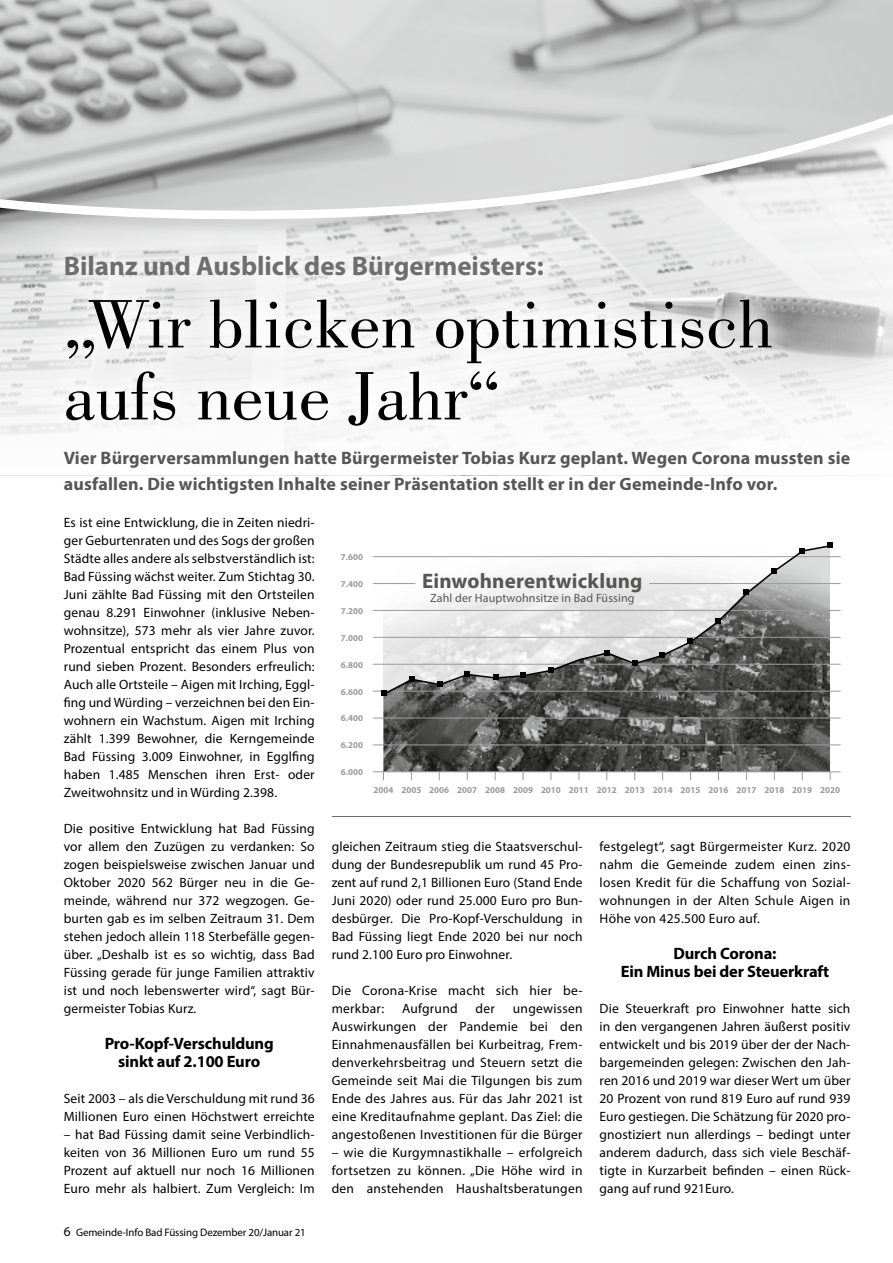
<style>
.page{position:relative;width:893px;height:1263px;background:#fff}
.page>*{position:absolute;margin:0;border:0;box-sizing:border-box;transform-origin:0 0}
.t1{font:72px/72px "Bodoni BT";color:#000}
.t2{font:700 27px "Myriad Pro";color:#6e6e6e}
.t3{font:700 21px "Myriad Pro";letter-spacing:.01em;color:#565655}
.t4{font:700 18px/25.5px "Myriad Pro";letter-spacing:.01em;color:#565655}
.t5{font:700 16.5px/18px "Myriad Pro";letter-spacing:-.01em;color:#000;text-align:center}
.t6{font:13.5px/18px "Myriad Pro";letter-spacing:.01em;color:#000;text-align:justify}
.t7{font:12px "Myriad Pro";letter-spacing:.01em;color:#565655}
.t8{font:10.8px "Myriad Pro";letter-spacing:-.01em;color:#000}
.t9{font:700 9px "Myriad Pro";color:#9c9c9d}
.s1{font-size:13.5px}
</style>
<div class="page">
<svg style="left:0;top:283px;width:893px;height:153px"></svg>
<svg style="left:0;top:0;width:893px;height:263px;background:#cbcccc"></svg>
<div style="left:34px;top:224px;width:767px;height:231px;background:#fff;opacity:.75"></div>
<img style="left:383px;top:696px;width:447px;height:75px">
<hr style="left:373px;top:771px;width:468px;height:1px;background:#9c9c9d">
<hr style="left:373px;top:744px;width:468px;height:1px;background:#9c9c9d">
<hr style="left:373px;top:718px;width:468px;height:1px;background:#9c9c9d">
<hr style="left:373px;top:691px;width:468px;height:1px;background:#9c9c9d">
<hr style="left:373px;top:664px;width:468px;height:1px;background:#9c9c9d">
<hr style="left:373px;top:637px;width:468px;height:1px;background:#9c9c9d">
<hr style="left:373px;top:610px;width:468px;height:1px;background:#9c9c9d">
<hr style="left:649px;top:583px;width:192px;height:1px;background:#9c9c9d">
<hr style="left:373px;top:583px;width:42px;height:1px;background:#9c9c9d">
<hr style="left:373px;top:556px;width:468px;height:1px;background:#9c9c9d">
<svg style="left:827px;top:542px;width:6px;height:6px"></svg>
<svg style="left:382px;top:544px;width:450px;height:152px"></svg>
<hr style="left:332px;top:816px;width:518px;height:1px;background:#6e6e6e">
<h2 class="t2" style="left:64px;top:249px;width:481px">Bilanz und Ausblick des Bürgermeisters:</h2>
<h1 class="t1" style="left:64px;top:286px;width:711px">„Wir blicken optimistisch aufs neue Jahr“</h1>
<h3 class="t4" style="left:64px;top:445px;width:788px">Vier Bürgerversammlungen hatte Bürgermeister Tobias Kurz geplant. Wegen Corona mussten sie ausfallen. Die wichtigsten Inhalte seiner Präsentation stellt er in der Gemeinde-Info vor.</h3>
<p class="t6" style="left:64px;top:513px;width:252px">Es ist eine Entwicklung, die in Zeiten niedri&shy;ger Geburtenraten und des Sogs der großen Städte alles andere als selbstverständlich ist:<br>Bad Füssing wächst weiter. Zum Stichtag 30.<br>Juni zählte Bad Füssing mit den Ortsteilen genau 8.291 Einwohner (inklusive Neben&shy;wohnsitze), 573 mehr als vier Jahre zuvor.<br>Prozentual entspricht das einem Plus von rund sieben Prozent. Besonders erfreulich:<br>Auch alle Ortsteile – Aigen mit Irching, Eggl&shy;fing und Wü rding – verzeichnen bei den Ein&shy;wohnern ein Wachstum. Aigen mit Irching zählt 1.399 Bewohner, die Kerngemeinde Bad Füssing 3.009 Einwohner, in Egglfing haben 1.485 Menschen ihren Erst- oder Zweitwohnsitz und in Würding 2.398.</p>
<p class="t6" style="left:64px;top:819px;width:252px">Die positive Entwicklung hat Bad Füssing vor allem den Zuzügen zu verdanken: So zogen beispielsweise zwischen Januar und Oktober 2020 562 Bürger neu in die Ge&shy;meinde, während nur 372 wegzogen. Ge&shy;burten gab es im selben Zeitraum 31. Dem stehen jedoch allein 118 Sterbefälle gegen&shy;über. „Deshalb ist es so wichtig, dass Bad Füssing gerade für junge Familien attraktiv ist und noch lebenswerter wird“, sagt Bür&shy;germeister Tobias Kurz.</p>
<p class="t5" style="left:105px;top:1034px;width:171px">Pro-Kopf-Verschuldung sinkt auf 2.100 Euro</p>
<p class="t6" style="left:64px;top:1089px;width:252px">Seit 2003 – als die Verschuldung mit rund 36<br>Millionen Euro einen Höchstwert erreichte</p>
<p class="t6" style="left:64px;top:1125px;width:252px">– hat Bad Füssing damit seine Verbindlich&shy;keiten von 36 Millionen Euro um rund 55<br>Prozent auf aktuell nur noch 16 Millionen Euro mehr als halbiert. Zum Vergleich: Im</p>
<p class="t8" style="left:64px;top:1226px;width:243px"><span class="s1">6</span> Gemeinde-Info Bad Füssing Dezember 20/Januar 21</p>
<p class="t9" style="left:341px;top:551px;width:24px">7.600</p>
<p class="t9" style="left:341px;top:578px;width:24px">7.400</p>
<p class="t9" style="left:341px;top:605px;width:24px">7.200</p>
<p class="t9" style="left:341px;top:632px;width:24px">7.000</p>
<p class="t9" style="left:341px;top:659px;width:24px">6.800</p>
<p class="t9" style="left:341px;top:686px;width:24px">6.600</p>
<p class="t9" style="left:341px;top:712px;width:24px">6.400</p>
<p class="t9" style="left:341px;top:739px;width:24px">6.200</p>
<p class="t9" style="left:341px;top:766px;width:24px">6.000</p>
<h3 class="t3" style="left:422px;top:567px;width:222px">Einwohnerentwicklung</h3>
<p class="t7" style="left:430px;top:590px;width:206px">Zahl der Hauptwohnsitze in Bad Füssing</p>
<p class="t9" style="left:373px;top:784px;width:21px">2004</p>
<p class="t9" style="left:429px;top:784px;width:412px">2006 2007 2008 2009 2010 2011 2012 2013 2014 2015 2016 2017 2018 2019 2020</p>
<p class="t9" style="left:401px;top:784px;width:21px">2005</p>
<p class="t6" style="left:332px;top:837px;width:252px">gleichen Zeitraum stieg die Staatsverschul&shy;dung der Bundesrepublik um rund 45 Pro&shy;zent auf rund 2,1 Billionen Euro (Stand Ende Juni 2020) oder rund 25.000 Euro pro Bun&shy;desbürger. Die Pro-Kopf-Verschuldung in Bad Füssing liegt Ende 2020 bei nur noch rund 2.100 Euro pro Einwohner.</p>
<p class="t6" style="left:332px;top:981px;width:252px">Die Corona-Krise macht sich hier be&shy;merkbar:</p>
<p class="t6" style="left:402px;top:999px;width:57px">Aufgrund</p>
<p class="t6" style="left:476px;top:999px;width:21px">der</p>
<p class="t6" style="left:332px;top:999px;width:252px;text-indent:181px">ungewissen Auswirkungen der Pandemie bei den Einnahmenausfällen bei Kurbeitrag, Frem&shy;denverkehrsbeitrag und Steuern setzt die Gemeinde seit Mai die Tilgungen bis zum Ende des Jahres aus. Für das Jahr 2021 ist eine Kreditaufnahme geplant. Das Ziel: die angestoßenen Investitionen für die Bürger</p>
<p class="t6" style="left:332px;top:1143px;width:252px">– wie die Kurgymnastikhalle – erfolgreich fortsetzen zu können. „Die Höhe wird in den anstehenden Haushaltsberatungen</p>
<p class="t6" style="left:600px;top:837px;width:252px">festgelegt“, sagt Bürgermeister Kurz. 2020 nahm die Gemeinde zudem einen zins&shy;losen Kredit für die Schaffung von Sozial&shy;wohnungen in der Alten Schule Aigen in Höhe von 425.500 Euro auf.</p>
<p class="t5" style="left:621px;top:944px;width:210px">Durch Corona:<br>Ein Minus bei der Steuerkraft</p>
<p class="t6" style="left:600px;top:999px;width:252px">Die Steuerkraft pro Einwohner hatte sich in den vergangenen Jahren äußerst positiv entwickelt und bis 2019 über der der Nach&shy;bargemeinden gelegen: Zwischen den Jah&shy;ren 2016 und 2019 war dieser Wert um über 20 Prozent von rund 819 Euro auf rund 939<br>Euro gestiegen. Die Schätzung für 2020 pro&shy;gnostiziert nun allerdings – bedingt unter anderem dadurch, dass sich viele Beschäf&shy;tigte in Kurzarbeit befinden – einen Rück&shy;gang auf rund 921Euro.</p>
</div>
